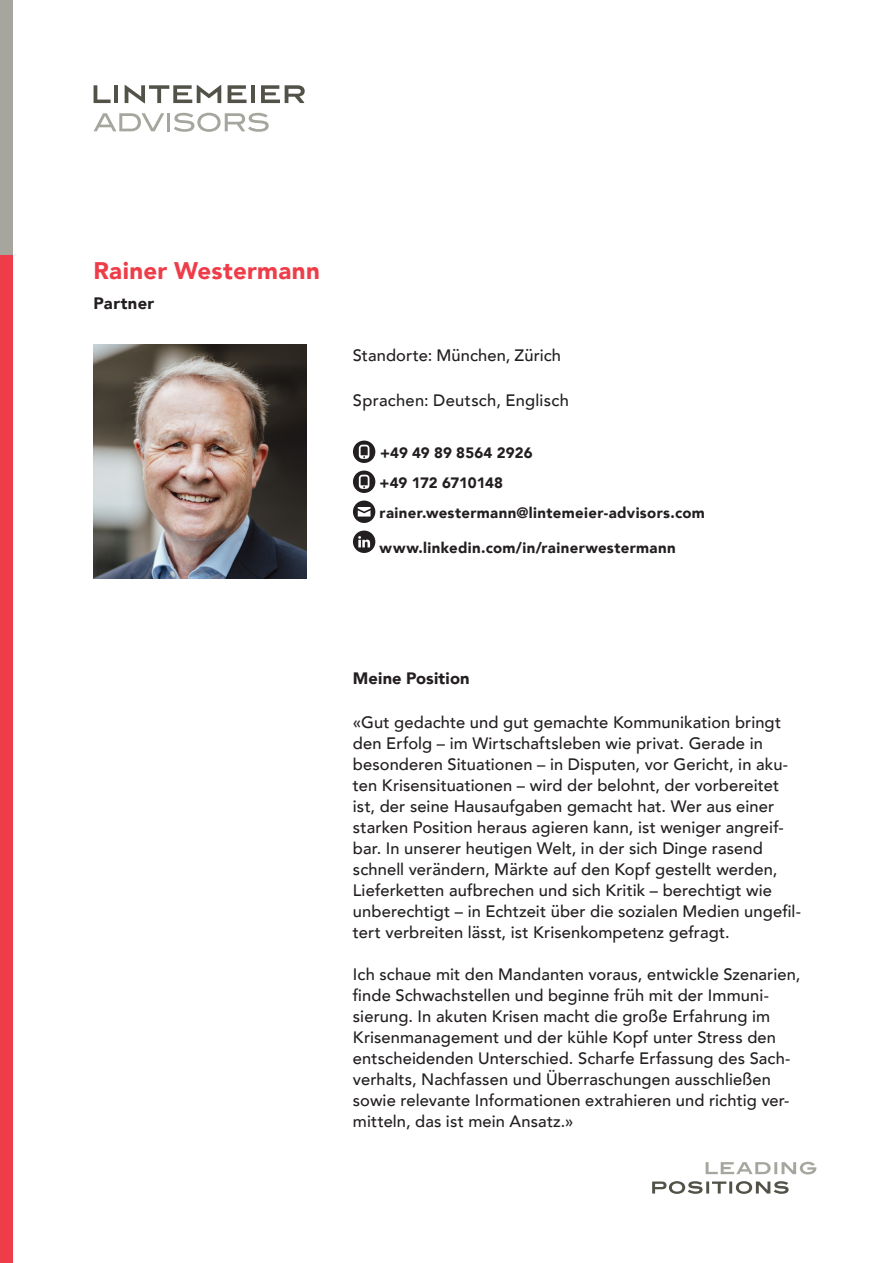
<style>
.page{position:relative;width:893px;height:1263px;background:#fff}
.page>*{position:absolute;margin:0;border:0;box-sizing:border-box;transform-origin:0 0}
.Polo_7_5_pt{font:900 24px "Avenir";letter-spacing:.015em;color:#ee3d49}
.Polo_7_5_pt-2{font:500 16.5px/21px "Avenir";letter-spacing:.005em;color:#231f20}
.Polo_7_5_pt-3{font:900 16.5px "Avenir";letter-spacing:.01em;color:#231f20}
.Polo_7_5_pt-4{font:900 15px "Avenir";letter-spacing:.02em;color:#231f20}
.Polo_7_5_pt-5{font:900 15px "Avenir";letter-spacing:-.01em;color:#231f20}
</style>
<div class="page">
<div style="left:0;top:0;width:13px;height:308px;background:#a6a69f"></div>
<svg style="left:652px;top:1181px;width:137px;height:13px"></svg>
<svg style="left:706px;top:1162px;width:110px;height:12px"></svg>
<svg style="left:94px;top:85px;width:17px;height:18px"></svg>
<hr style="left:115px;top:85px;width:3px;height:18px;background:#535249">
<hr style="left:251px;top:85px;width:4px;height:18px;background:#535249">
<svg style="left:228px;top:85px;width:19px;height:18px"></svg>
<svg style="left:125px;top:85px;width:96px;height:18px"></svg>
<svg style="left:261px;top:85px;width:44px;height:18px"></svg>
<svg style="left:94px;top:113px;width:70px;height:18px"></svg>
<hr style="left:167px;top:113px;width:3px;height:18px;background:#a6a69f">
<svg style="left:174px;top:113px;width:95px;height:19px"></svg>
<div style="left:0;top:255px;width:13px;height:1008px;background:#ee3d49"></div>
<svg style="left:353px;top:441px;width:22px;height:22px"></svg>
<svg style="left:359px;top:445px;width:10px;height:14px"></svg>
<svg style="left:353px;top:471px;width:22px;height:22px"></svg>
<svg style="left:359px;top:475px;width:10px;height:14px"></svg>
<svg style="left:353px;top:501px;width:22px;height:22px"></svg>
<svg style="left:358px;top:507px;width:12px;height:9px"></svg>
<div style="left:353px;top:531px;width:22px;height:22px;background:#231f20;border-radius:50%"></div>
<svg style="left:358px;top:536px;width:12px;height:11px"></svg>
<img style="left:94px;top:344px;width:212px;height:234px">
<p class="Polo_7_5_pt" style="left:94px;top:250px;width:228px">Rainer Westermann</p>
<p class="Polo_7_5_pt-3" style="left:94px;top:289px;width:62px">Partner</p>
<p class="Polo_7_5_pt-2" style="left:353px;top:344px;width:210px">Standorte: München, Zürich</p>
<p class="Polo_7_5_pt-2" style="left:353px;top:389px;width:217px">Sprachen: Deutsch, Englisch</p>
<p class="Polo_7_5_pt-4" style="left:380px;top:440px;width:154px">+49 49 89 8564 2926</p>
<p class="Polo_7_5_pt-5" style="left:380px;top:470px;width:125px">+49 172 6710148</p>
<p class="Polo_7_5_pt-4" style="left:380px;top:500px;width:327px">rainer.westermann@lintemeier-advisors.com</p>
<p class="Polo_7_5_pt-4" style="left:380px;top:535px;width:298px">www.linkedin.com/in/rainerwestermann</p>
<p class="Polo_7_5_pt-3" style="left:353px;top:664px;width:118px">Meine Position</p>
<p class="Polo_7_5_pt-2" style="left:353px;top:710px;width:450px">«Gut gedachte und gut gemachte Kommunikation bringt den Erfolg – im Wirtschaftsleben wie privat. Gerade in besonderen Situationen – in Disputen, vor Gericht, in aku&shy;ten Krisensituationen – wird der belohnt, der vorbereitet ist, der seine Hausaufgaben gemacht hat. Wer aus einer starken Position heraus agieren kann, ist weniger angreif&shy;bar. In unserer heutigen Welt, in der sich Dinge rasend schnell verändern, Märkte auf den Kopf gestellt werden, Lieferketten aufbrechen und sich Kritik – berechtigt wie unberechtigt – in Echtzeit über die sozialen Medien ungefil&shy;tert verbreiten lässt, ist Krisenkompetenz gefragt.</p>
<p class="Polo_7_5_pt-2" style="left:353px;top:962px;width:449px">Ich schaue mit den Mandanten voraus, entwickle Szenarien, finde Schwachstellen und beginne früh mit der Immuni&shy;sierung. In akuten Krisen macht die große Erfahrung im Krisenmanagement und der kühle Kopf unter Stress den entscheidenden Unterschied. Scharfe Erfassung des Sach&shy;verhalts, Nachfassen und Überraschungen ausschließen sowie relevante Informationen extrahieren und richtig ver&shy;mitteln, das ist mein Ansatz.»</p>
</div>
